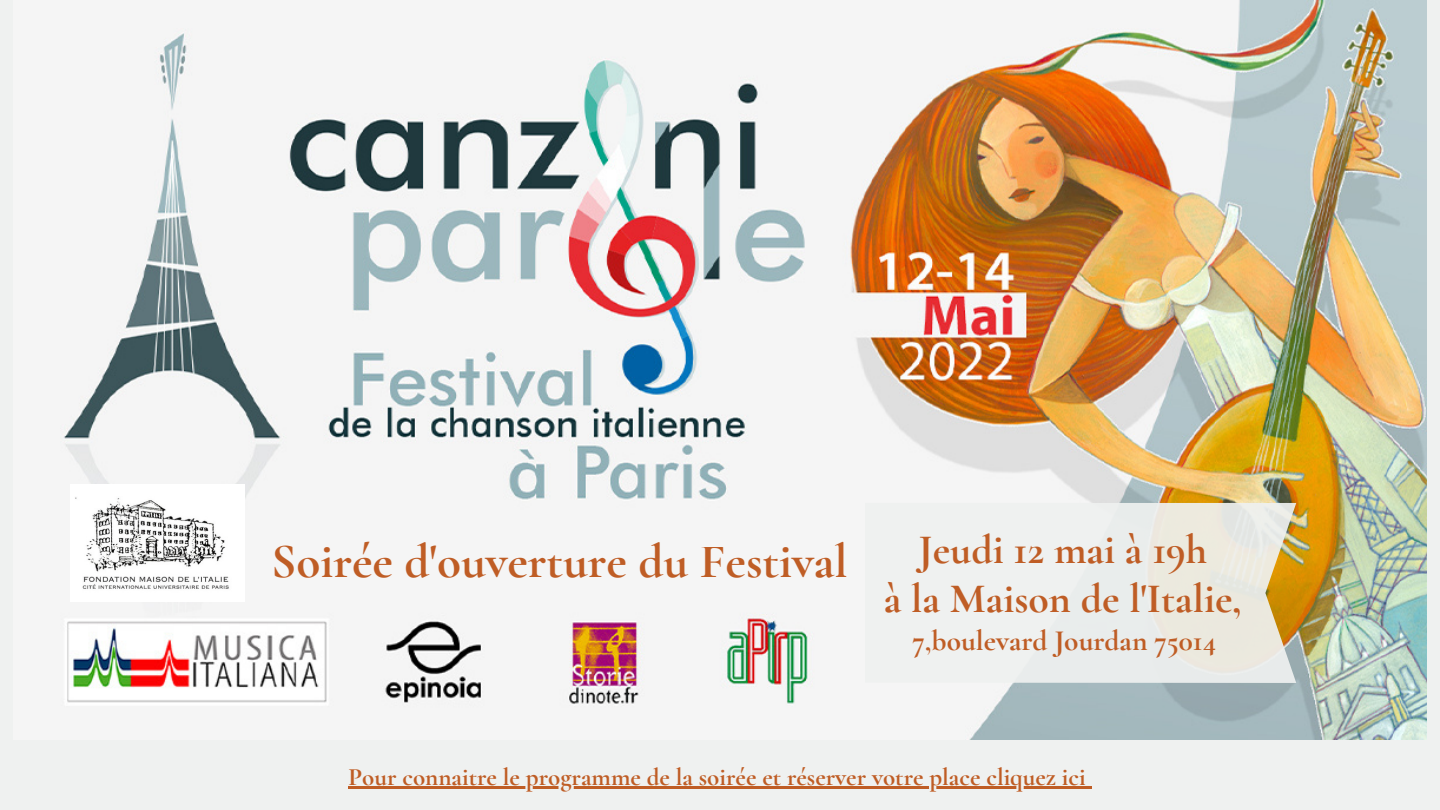
<style>
.page{position:relative;width:1440px;height:810px;background:#eff1f0}
.page>*{position:absolute;margin:0;border:0;box-sizing:border-box;transform-origin:0 0}
.t1{font:700 49.1px "Cormorant Garamond";color:#bf5d25}
.t2{font:700 41.9px "Cormorant Garamond";color:#bf5d25}
.t3{font:700 29.4px "Cormorant Garamond";color:#bf5d25}
.t4{font:700 25px "Cormorant Garamond";color:#bf5d25}
</style>
<div class="page">
<img style="left:64px;top:0;width:1363px;height:740px">
<img style="left:70px;top:484px;width:175px;height:118px">
<svg style="left:865px;top:503px;width:431px;height:180px"></svg>
<hr style="left:348px;top:786px;width:738px;height:2px;background:#bf5d25">
<svg style="left:1086px;top:786px;width:6px;height:2px"></svg>
<p class="t1" style="left:271px;top:532px;width:578px">Soirée d'ouverture du Festival</p>
<p class="t2" style="left:919px;top:524px;width:290px">Jeudi 12 mai à 19h</p>
<p class="t2" style="left:884px;top:574px;width:360px">à la Maison de l'Italie,</p>
<p class="t3" style="left:912px;top:623px;width:305px">7,boulevard Jourdan 75014</p>
<p class="t4" style="left:348px;top:761px;width:739px">Pour connaitre le programme de la soirée et réserver votre place cliquez ici</p>
</div>
